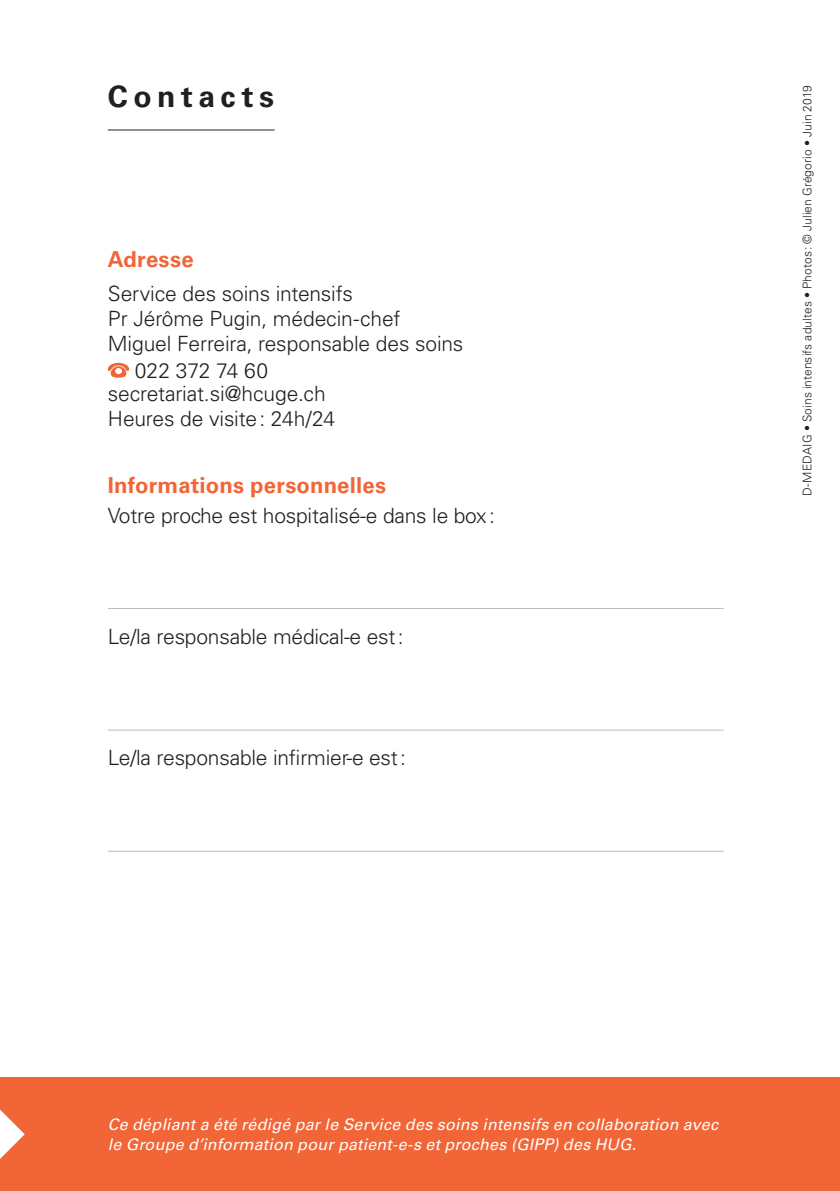
<style>
.page{position:relative;width:840px;height:1191px;background:#fff}
.page>*{position:absolute;margin:0;border:0;box-sizing:border-box;transform-origin:0 0}
.t1{font:700 30px "Univers LT Std";letter-spacing:.185em;color:#231f20}
.t2{font:700 22px "Univers LT Std";letter-spacing:.01em;color:#f26537}
.t3{font:300 21px/25px "Univers LT Std";letter-spacing:-.01em;color:#231f20}
.t4{font:italic 16px/20px "Univers LT Std";letter-spacing:.015em;color:#fff}
.t5{font:300 12px "Univers LT Std";letter-spacing:.01em;color:#231f20}
</style>
<div class="page">
<div style="left:0;top:1077px;width:839px;height:114px;background:#f26537"></div>
<svg style="left:0;top:1109px;width:25px;height:50px"></svg>
<svg style="left:108px;top:363px;width:21px;height:15px"></svg>
<hr style="left:108px;top:129px;width:166px;height:1px;background:#231f20">
<hr style="left:108px;top:608px;width:615px;height:1px;background:#bcbdc0">
<hr style="left:108px;top:729px;width:615px;height:1px;background:#bcbdc0">
<hr style="left:108px;top:850px;width:615px;height:1px;background:#bcbdc0">
<h1 class="t1" style="left:108px;top:79px;width:168px">Contacts</h1>
<p class="t2" style="left:108px;top:246px;width:87px">Adresse</p>
<p class="t3" style="left:108px;top:281px;width:357px">Service des soins intensifs<br>Pr Jérôme Pugin, médecin-chef<br>Miguel Ferreira, responsable des soins</p>
<p class="t3" style="left:108px;top:359px;width:219px;line-height:23px;text-indent:27px">022 372 74 60 secretariat.si@hcuge.ch</p>
<p class="t3" style="left:108px;top:406px;width:229px">Heures de visite: 24h/24</p>
<p class="t2" style="left:108px;top:472px;width:279px">Informations personnelles</p>
<p class="t3" style="left:108px;top:503px;width:388px">Votre proche est hospitalisé-e dans le box:</p>
<p class="t3" style="left:108px;top:624px;width:297px">Le/la responsable médical-e est:</p>
<p class="t3" style="left:108px;top:745px;width:299px">Le/la responsable infirmier-e est:</p>
<p class="t5" style="left:799px;top:496px;width:412px;rotate:-90deg">D-MEDAIG • Soins intensifs adultes • Photos: © Julien Grégorio • Juin 2019</p>
<p class="t4" style="left:108px;top:1114px;width:611px">Ce dépliant a été rédigé par le Service des soins intensifs en collaboration avec le Groupe d’information pour patient-e-s et proches (GIPP) des HUG.</p>
</div>
